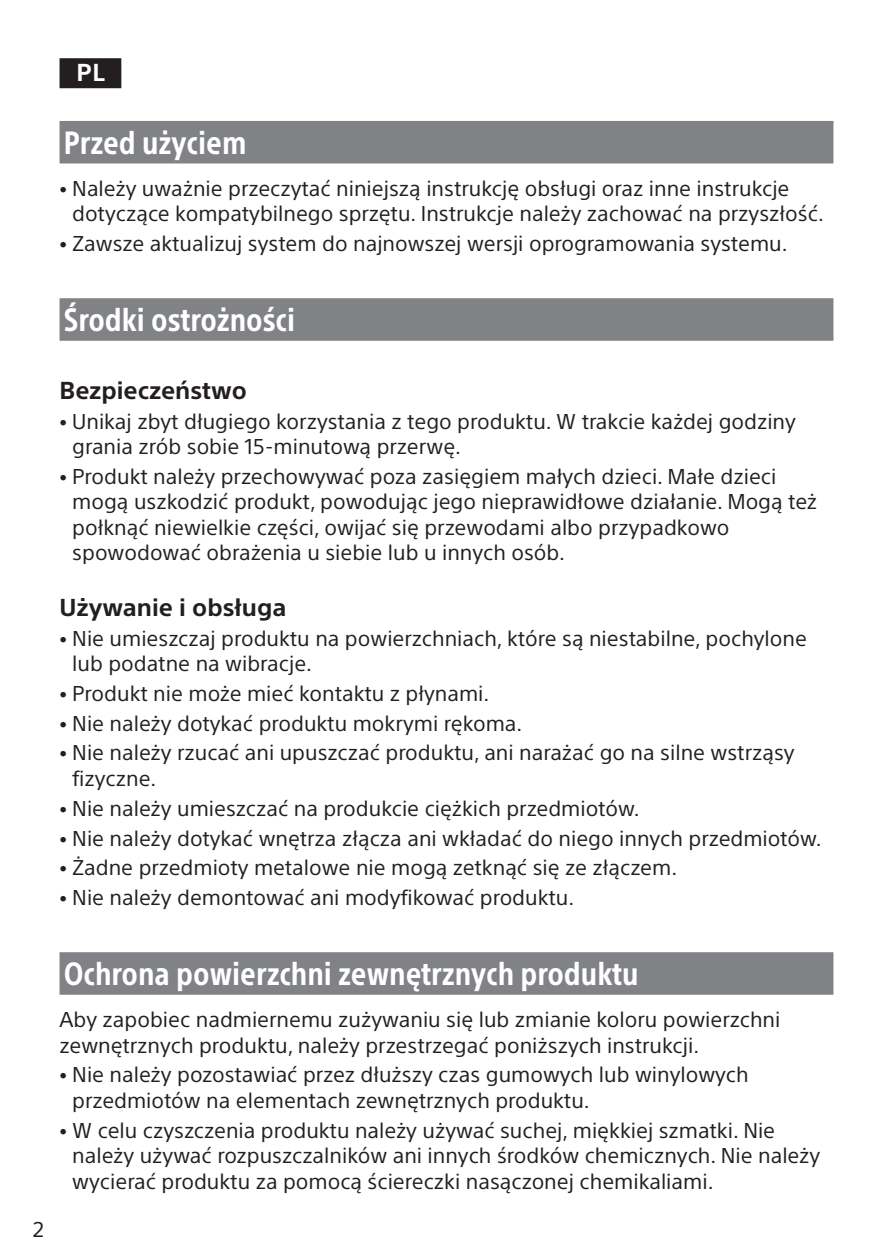
<style>
.page{position:relative;width:893px;height:1259px;background:#fff}
.page>*{position:absolute;margin:0;border:0;box-sizing:border-box;transform-origin:0 0}
.t1{font:700 condensed 31.5px "SST";color:#fff}
.t2{font:700 24px "SST";color:#231f20}
.t3{font:700 24px "SST";color:#fff}
.t4{font:21px/25.5px "SST";color:#231f20}
.s1{font-family:"Sony Font Unicode";font-size:13.5px}
</style>
<div class="page">
<div style="left:60px;top:58px;width:61px;height:30px;background:#231f20"></div>
<div style="left:60px;top:121px;width:773px;height:42px;background:#808285"></div>
<div style="left:60px;top:298px;width:773px;height:43px;background:#808285"></div>
<div style="left:60px;top:952px;width:773px;height:42px;background:#808285"></div>
<p class="t3" style="left:77px;top:58px;width:30px">PL</p>
<h1 class="t1" style="left:64px;top:124px;width:184px">Przed użyciem</h1>
<p class="t4" style="left:72px;top:175px;width:753px;text-indent:-13px"><span class="s1">ˎ</span> Należy uważnie przeczytać niniejszą instrukcję obsługi oraz inne instrukcje dotyczące kompatybilnego sprzętu. Instrukcje należy zachować na przyszłość.</p>
<p class="t4" style="left:60px;top:231px;width:730px"><span class="s1">ˎ</span> Zawsze aktualizuj system do najnowszej wersji oprogramowania systemu.</p>
<h1 class="t1" style="left:64px;top:301px;width:233px">Środki ostrożności</h1>
<p class="t2" style="left:60px;top:376px;width:189px">Bezpieczeństwo</p>
<p class="t4" style="left:72px;top:408px;width:725px;text-indent:-13px"><span class="s1">ˎ</span> Unikaj zbyt długiego korzystania z tego produktu. W trakcie każdej godziny grania zrób sobie 15-minutową przerwę.</p>
<p class="t4" style="left:72px;top:463px;width:746px;text-indent:-13px"><span class="s1">ˎ</span> Produkt należy przechowywać poza zasięgiem małych dzieci. Małe dzieci mogą uszkodzić produkt, powodując jego nieprawidłowe działanie. Mogą też połknąć niewielkie części, owijać się przewodami albo przypadkowo spowodować obrażenia u siebie lub u innych osób.</p>
<p class="t2" style="left:60px;top:593px;width:228px">Używanie i obsługa</p>
<p class="t4" style="left:72px;top:625px;width:736px;text-indent:-13px"><span class="s1">ˎ</span> Nie umieszczaj produktu na powierzchniach, które są niestabilne, pochylone lub podatne na wibracje.</p>
<p class="t4" style="left:60px;top:678px;width:737px;line-height:29.7px"><span class="s1">ˎ</span> Produkt nie może mieć kontaktu z płynami.<br><span class="s1">ˎ</span> Nie należy dotykać produktu mokrymi rękoma.<br><span class="s1">ˎ</span> Nie należy rzucać ani upuszczać produktu, ani narażać go na silne wstrząsy</p>
<p class="t4" style="left:60px;top:763px;width:764px;line-height:29.7px;text-indent:13px">fizyczne.<br><span class="s1">ˎ</span> Nie należy umieszczać na produkcie ciężkich przedmiotów.<br><span class="s1">ˎ</span> Nie należy dotykać wnętrza złącza ani wkładać do niego innych przedmiotów. <span class="s1">ˎ</span> Żadne przedmioty metalowe nie mogą zetknąć się ze złączem.<br><span class="s1">ˎ</span> Nie należy demontować ani modyfikować produktu.</p>
<p class="t4" style="left:33px;top:1216px;width:13px">2</p>
<h1 class="t1" style="left:64px;top:955px;width:576px">Ochrona powierzchni zewnętrznych produktu</h1>
<p class="t4" style="left:60px;top:1006px;width:722px">Aby zapobiec nadmiernemu zużywaniu się lub zmianie koloru powierzchni zewnętrznych produktu, należy przestrzegać poniższych instrukcji.</p>
<p class="t4" style="left:72px;top:1062px;width:678px;text-indent:-13px"><span class="s1">ˎ</span> Nie należy pozostawiać przez dłuższy czas gumowych lub winylowych przedmiotów na elementach zewnętrznych produktu.</p>
<p class="t4" style="left:72px;top:1117px;width:749px;text-indent:-13px"><span class="s1">ˎ</span> W celu czyszczenia produktu należy używać suchej, miękkiej szmatki. Nie należy używać rozpuszczalników ani innych środków chemicznych. Nie należy wycierać produktu za pomocą ściereczki nasączonej chemikaliami.</p>
</div>
